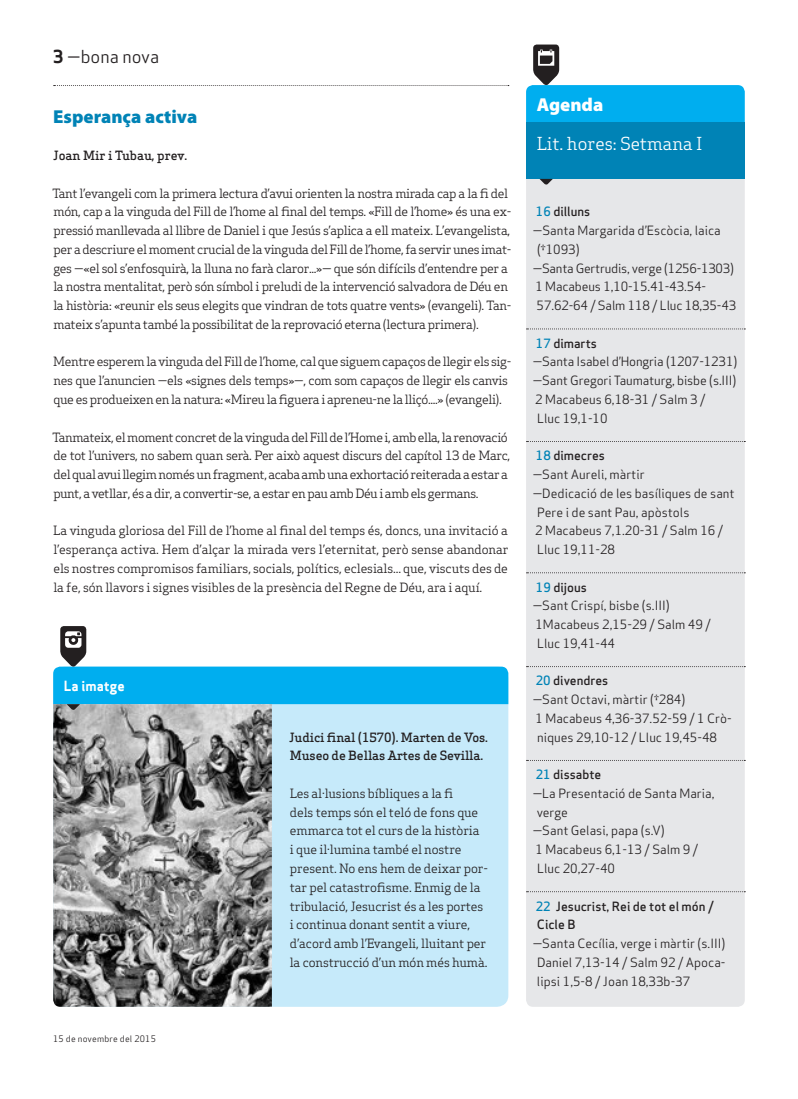
<style>
.page{position:relative;width:798px;height:1099px;background:#fff}
.page>*{position:absolute;margin:0;border:0;box-sizing:border-box;transform-origin:0 0}
.Titular_Petit{font:900 18.75px "Myriad Pro";color:#0083b6}
.Titular_Secció{font:900 18.75px "Myriad Pro";color:#fff}
.Subtitol_Secció{font:17.5px "Apex Serif";color:#fff}
.Capçalera{font:17.5px "Apex Sans Book T";color:#231f20}
.Titular_Secció_Petit{font:13.75px "Apex Sans Bold T";color:#fff}
.Text_General{font:12.5px/18.8px "Apex Serif";letter-spacing:-.03em;color:#231f20}
.Text_General-2{font:12.5px/18.8px "Apex Sans Book T";color:#231f20}
.Text_General-3{font:12.5px/18.8px "Apex Serif";letter-spacing:-.01em;color:#231f20}
.Text_General-4{font:12.5px/18.8px "Apex Sans Medium T";color:#231f20}
.Text_General-5{font:500 12.5px/18.8px "Apex Serif";letter-spacing:-.01em;color:#231f20}
.Text_General-6{font:12.5px "Apex Sans Book T";letter-spacing:-.02em;color:#231f20}
.Autors{font:500 12.5px "Apex Serif";color:#231f20}
.Data_Peu{font:8.75px "Apex Sans Book T";letter-spacing:.02em;color:#231f20}
.s1{font-family:"Apex Sans Bold T"}
.s2{color:#0083b6}
</style>
<div class="page">
<div style="left:526px;top:179px;width:218px;height:827px;background:#e6e7e9"></div>
<svg style="left:526px;top:328px;width:219px;height:1px"></svg>
<svg style="left:526px;top:441px;width:219px;height:1px"></svg>
<svg style="left:526px;top:666px;width:219px;height:1px"></svg>
<svg style="left:526px;top:572px;width:219px;height:1px"></svg>
<svg style="left:526px;top:891px;width:219px;height:1px"></svg>
<svg style="left:526px;top:760px;width:219px;height:1px"></svg>
<svg style="left:54px;top:85px;width:454px;height:1px"></svg>
<div style="left:526px;top:123px;width:218px;height:56px;background:#0083b6"></div>
<svg style="left:526px;top:45px;width:218px;height:78px"></svg>
<svg style="left:539px;top:179px;width:13px;height:6px"></svg>
<div style="left:53px;top:666px;width:455px;height:340px;background:#c6eafa;border-radius:11px"></div>
<img style="left:53px;top:710px;width:219px;height:296px">
<svg style="left:53px;top:626px;width:455px;height:84px"></svg>
<p class="Capçalera" style="left:53px;top:46px;width:107px"><span class="s1">3</span> —bona nova</p>
<p class="Titular_Petit" style="left:53px;top:104px;width:146px">Esperança activa</p>
<p class="Autors" style="left:53px;top:148px;width:136px">Joan Mir i Tubau, prev.</p>
<p class="Text_General" style="left:52px;top:183px;width:460px">Tant l’evangeli com la primera lectura d’avui orienten la nostra mirada cap a la fi del món, cap a la vinguda del Fill de l’home al final del temps. «Fill de l’home» és una ex&shy;pressió manllevada al llibre de Daniel i que Jesús s’aplica a ell mateix. L’evangelista, per a descriure el moment crucial de la vinguda del Fill de l’home, fa servir unes imat&shy;ges —«el sol s’enfosquirà, la lluna no farà claror...»— que són difícils d’entendre per a la nostra mentalitat, però són símbol i preludi de la intervenció salvadora de Déu en la història: «reunir els seus elegits que vindran de tots quatre vents» (evangeli). Tan&shy;mateix s’apunta també la possibilitat de la reprovació eterna (lectura primera).</p>
<p class="Text_General" style="left:53px;top:352px;width:459px">Mentre esperem la vinguda del Fill de l’home, cal que siguem capaços de llegir els sig&shy;nes que l’anuncien —els «signes dels temps»—, com som capaços de llegir els canvis que es produeixen en la natura: «Mireu la figuera i apreneu-ne la lliçó....» (evangeli).</p>
<p class="Text_General" style="left:52px;top:427px;width:459px">Tanmateix, el moment concret de la vinguda del Fill de l’Home i, amb ella, la renovació de tot l’univers, no sabem quan serà. Per això aquest discurs del capítol 13 de Marc, del qual avui llegim només un fragment, acaba amb una exhortació reiterada a estar a punt, a vetllar, és a dir, a convertir-se, a estar en pau amb Déu i amb els germans.</p>
<p class="Text_General" style="left:53px;top:521px;width:456px;text-align:justify">La vinguda gloriosa del Fill de l’home al final del temps és, doncs, una invitació a l’esperança activa. Hem d’alçar la mirada vers l’eternitat, però sense abandonar els nostres compromisos familiars, socials, polítics, eclesials... que, viscuts des de la fe, són llavors i signes visibles de la presència del Regne de Déu, ara i aquí.</p>
<p class="Titular_Secció_Petit" style="left:64px;top:677px;width:62px">La imatge</p>
<p class="Data_Peu" style="left:53px;top:1032px;width:104px">15 de novembre del 2015</p>
<p class="Text_General-5" style="left:289px;top:727px;width:200px">Judici final (1570). Marten de Vos.<br>Museo de Bellas Artes de Sevilla.</p>
<p class="Text_General-3" style="left:289px;top:783px;width:200px">Les al·lusions bíbliques a la fi<br>dels temps són el teló de fons que emmarca tot el curs de la història<br>i que il·lumina també el nostre present. No ens hem de deixar por&shy;tar pel catastrofisme. Enmig de la tribulació, Jesucrist és a les portes i continua donant sentit a viure, d’acord amb l’Evangeli, lluitant per la construcció d’un món més humà.</p>
<p class="Titular_Secció" style="left:536px;top:92px;width:68px">Agenda</p>
<p class="Subtitol_Secció" style="left:536px;top:133px;width:167px">Lit. hores: Setmana I</p>
<p class="Text_General-4" style="left:535px;top:202px;width:56px"><span class="s2">16</span> dilluns</p>
<p class="Text_General-2" style="left:537px;top:221px;width:185px;text-indent:-4px">—Santa Margarida d’Escòcia, laica (†1093)</p>
<p class="Text_General-6" style="left:532px;top:260px;width:203px">—Santa Gertrudis, verge (1256-1303)</p>
<p class="Text_General-2" style="left:535px;top:277px;width:202px">1 Macabeus 1,10-15.41-43.54-<br>57.62-64 / Salm 118 / Lluc 18,35-43</p>
<p class="Text_General-4" style="left:535px;top:333px;width:62px"><span class="s2">17</span> dimarts</p>
<p class="Text_General-2" style="left:532px;top:352px;width:206px">—Santa Isabel d’Hongria (1207-1231)</p>
<p class="Text_General-2" style="left:532px;top:371px;width:205px">—Sant Gregori Taumaturg, bisbe (s.III)</p>
<p class="Text_General-2" style="left:535px;top:390px;width:171px">2 Macabeus 6,18-31 / Salm 3 /</p>
<p class="Text_General-2" style="left:537px;top:408px;width:72px">Lluc 19,1-10</p>
<p class="Text_General-4" style="left:535px;top:446px;width:70px"><span class="s2">18</span> dimecres</p>
<p class="Text_General-2" style="left:532px;top:465px;width:113px">—Sant Aureli, màrtir</p>
<p class="Text_General-2" style="left:537px;top:483px;width:199px;text-indent:-4px">—Dedicació de les basíliques de sant<br>Pere i de sant Pau, apòstols</p>
<p class="Text_General-2" style="left:535px;top:521px;width:189px">2 Macabeus 7,1.20-31 / Salm 16 /<br>Lluc 19,11-28</p>
<p class="Text_General-4" style="left:535px;top:577px;width:52px"><span class="s2">19</span> dijous</p>
<p class="Text_General-2" style="left:532px;top:596px;width:138px">—Sant Crispí, bisbe (s.III)</p>
<p class="Text_General-2" style="left:535px;top:615px;width:176px">1Macabeus 2,15-29 / Salm 49 /</p>
<p class="Text_General-2" style="left:537px;top:633px;width:79px">Lluc 19,41-44</p>
<p class="Text_General-4" style="left:535px;top:671px;width:74px"><span class="s2">20</span> divendres</p>
<p class="Text_General-2" style="left:532px;top:690px;width:154px">—Sant Octavi, màrtir (†284)</p>
<p class="Text_General-2" style="left:535px;top:708px;width:198px">1 Macabeus 4,36-37.52-59 / 1 Crò&shy;niques 29,10-12 / Lluc 19,45-48</p>
<p class="Text_General-4" style="left:535px;top:765px;width:67px"><span class="s2">21</span> dissabte</p>
<p class="Text_General-2" style="left:536px;top:783px;width:179px;text-indent:-4px">—La Presentació de Santa Maria, verge</p>
<p class="Text_General-2" style="left:532px;top:821px;width:133px">—Sant Gelasi, papa (s.V)</p>
<p class="Text_General-2" style="left:535px;top:840px;width:164px">1 Macabeus 6,1-13 / Salm 9 /</p>
<p class="Text_General-2" style="left:537px;top:858px;width:79px">Lluc 20,27-40</p>
<p class="Text_General-4" style="left:535px;top:896px;width:179px"><span class="s2">22</span> Jesucrist, Rei de tot el món /<br>Cicle B</p>
<p class="Text_General-2" style="left:532px;top:933px;width:194px">—Santa Cecília, verge i màrtir (s.III)</p>
<p class="Text_General-2" style="left:536px;top:952px;width:190px">Daniel 7,13-14 / Salm 92 / Apoca&shy;lipsi 1,5-8 / Joan 18,33b-37</p>
</div>
